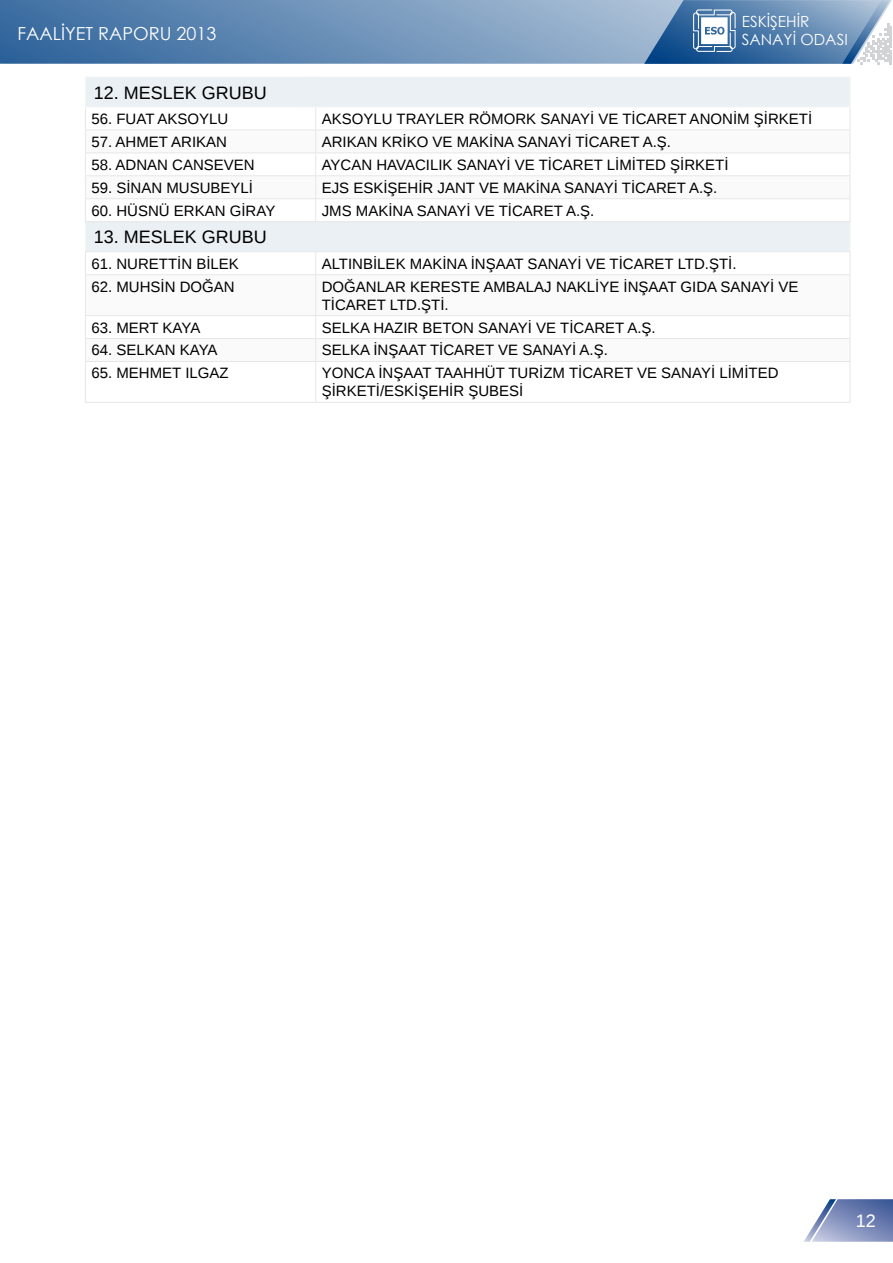
<style>
.page{position:relative;width:893px;height:1263px;background:#fff}
.page>*{position:absolute;margin:0;border:0;box-sizing:border-box;transform-origin:0 0}
.t1{font:18px "Liberation Sans";color:#000}
.t2{font:18px "Century Gothic";color:#fff}
.t3{font:18px "Liberation Sans";color:#fff}
.t4{font:15.45px/18.5px "Century Gothic";color:#fff}
.t5{font:15px/18px "Liberation Sans";color:#000}
</style>
<div class="page">
<img style="left:804px;top:1228px;width:8px;height:14px">
<img style="left:812px;top:1199px;width:81px;height:43px">
<svg style="left:0;top:0;width:892px;height:64px;background:#6b90b7"></svg>
<svg style="left:644px;top:0;width:247px;height:64px;background:#6d92b8"></svg>
<svg style="left:86px;top:78px;width:764px;height:52px;fill:#ebf0f5"></svg>
<svg style="left:86px;top:131px;width:764px;height:230px"></svg>
<hr style="left:316px;top:130px;width:534px;height:1px;background:#e6e7e8">
<hr style="left:85px;top:152px;width:231px;height:1px;background:#e6e7e8">
<hr style="left:316px;top:152px;width:534px;height:1px;background:#e6e7e8">
<hr style="left:85px;top:175px;width:231px;height:1px;background:#e6e7e8">
<hr style="left:316px;top:175px;width:534px;height:1px;background:#e6e7e8">
<hr style="left:85px;top:198px;width:231px;height:1px;background:#e6e7e8">
<hr style="left:316px;top:198px;width:534px;height:1px;background:#e6e7e8">
<svg style="left:315px;top:252px;width:1px;height:22px"></svg>
<hr style="left:85px;top:274px;width:231px;height:1px;background:#e6e7e8">
<hr style="left:316px;top:274px;width:534px;height:1px;background:#e6e7e8">
<hr style="left:315px;top:275px;width:1px;height:40px;background:#e6e7e8">
<hr style="left:85px;top:315px;width:231px;height:1px;background:#e6e7e8">
<hr style="left:316px;top:315px;width:534px;height:1px;background:#e6e7e8">
<hr style="left:85px;top:338px;width:231px;height:1px;background:#e6e7e8">
<hr style="left:316px;top:338px;width:534px;height:1px;background:#e6e7e8">
<svg style="left:315px;top:316px;width:1px;height:45px"></svg>
<hr style="left:85px;top:361px;width:231px;height:1px;background:#e6e7e8">
<hr style="left:316px;top:361px;width:534px;height:1px;background:#e6e7e8">
<hr style="left:315px;top:362px;width:1px;height:40px;background:#e6e7e8">
<svg style="left:315px;top:108px;width:1px;height:113px"></svg>
<hr style="left:85px;top:130px;width:231px;height:1px;background:#e6e7e8">
<hr style="left:85px;top:221px;width:231px;height:1px;background:#e6e7e8">
<hr style="left:316px;top:221px;width:534px;height:1px;background:#e6e7e8">
<hr style="left:85px;top:251px;width:231px;height:1px;background:#e6e7e8">
<svg style="left:85px;top:108px;width:1px;height:166px"></svg>
<hr style="left:316px;top:251px;width:534px;height:1px;background:#e6e7e8">
<svg style="left:850px;top:108px;width:1px;height:166px"></svg>
<hr style="left:85px;top:275px;width:1px;height:40px;background:#e6e7e8">
<hr style="left:850px;top:275px;width:1px;height:40px;background:#e6e7e8">
<svg style="left:85px;top:316px;width:1px;height:45px"></svg>
<svg style="left:850px;top:316px;width:1px;height:45px"></svg>
<hr style="left:85px;top:362px;width:1px;height:40px;background:#e6e7e8">
<hr style="left:850px;top:362px;width:1px;height:40px;background:#e6e7e8">
<hr style="left:85px;top:402px;width:231px;height:1px;background:#e6e7e8">
<hr style="left:316px;top:402px;width:534px;height:1px;background:#e6e7e8">
<hr style="left:85px;top:77px;width:231px;height:1px;background:#f5f5f6">
<hr style="left:85px;top:77px;width:1px;height:30px;background:#f5f5f6">
<hr style="left:316px;top:77px;width:534px;height:1px;background:#f5f5f6">
<hr style="left:850px;top:77px;width:1px;height:30px;background:#f5f5f6">
<hr style="left:85px;top:107px;width:231px;height:1px;background:#f5f5f6">
<hr style="left:316px;top:107px;width:534px;height:1px;background:#f5f5f6">
<p class="t2" style="left:17px;top:21px;width:200px">FAALİYET RAPORU 2013</p>
<p class="t4" style="left:742px;top:12px;width:108px">ESKİŞEHİR<br>SANAYİ ODASI</p>
<p class="t1" style="left:94px;top:82px;width:175px">12. MESLEK GRUBU</p>
<p class="t5" style="left:91px;top:110px;width:139px">56. FUAT AKSOYLU</p>
<p class="t5" style="left:322px;top:110px;width:492px">AKSOYLU TRAYLER RÖMORK SANAYİ VE TİCARET ANONİM ŞİRKETİ</p>
<p class="t5" style="left:91px;top:133px;width:137px">57. AHMET ARIKAN</p>
<p class="t5" style="left:322px;top:133px;width:351px">ARIKAN KRİKO VE MAKİNA SANAYİ TİCARET A.Ş.</p>
<p class="t5" style="left:91px;top:156px;width:165px">58. ADNAN CANSEVEN</p>
<p class="t5" style="left:322px;top:156px;width:408px">AYCAN HAVACILIK SANAYİ VE TİCARET LİMİTED ŞİRKETİ</p>
<p class="t5" style="left:91px;top:179px;width:163px">59. SİNAN MUSUBEYLİ</p>
<p class="t5" style="left:322px;top:179px;width:397px">EJS ESKİŞEHİR JANT VE MAKİNA SANAYİ TİCARET A.Ş.</p>
<p class="t5" style="left:91px;top:202px;width:185px">60. HÜSNÜ ERKAN GİRAY</p>
<p class="t5" style="left:322px;top:202px;width:274px">JMS MAKİNA SANAYİ VE TİCARET A.Ş.</p>
<p class="t1" style="left:94px;top:227px;width:175px">13. MESLEK GRUBU</p>
<p class="t5" style="left:91px;top:255px;width:149px">61. NURETTİN BİLEK</p>
<p class="t5" style="left:322px;top:255px;width:416px">ALTINBİLEK MAKİNA İNŞAAT SANAYİ VE TİCARET LTD.ŞTİ.</p>
<p class="t5" style="left:91px;top:278px;width:145px">62. MUHSİN DOĞAN</p>
<p class="t5" style="left:322px;top:278px;width:478px">DOĞANLAR KERESTE AMBALAJ NAKLİYE İNŞAAT GIDA SANAYİ VE<br>TİCARET LTD.ŞTİ.</p>
<p class="t5" style="left:91px;top:319px;width:110px">63. MERT KAYA</p>
<p class="t5" style="left:322px;top:319px;width:336px">SELKA HAZIR BETON SANAYİ VE TİCARET A.Ş.</p>
<p class="t5" style="left:91px;top:342px;width:128px">64. SELKAN KAYA</p>
<p class="t5" style="left:322px;top:342px;width:288px">SELKA İNŞAAT TİCARET VE SANAYİ A.Ş.</p>
<p class="t5" style="left:91px;top:365px;width:139px">65. MEHMET ILGAZ</p>
<p class="t5" style="left:322px;top:365px;width:458px">YONCA İNŞAAT TAAHHÜT TURİZM TİCARET VE SANAYİ LİMİTED<br>ŞİRKETİ/ESKİŞEHİR ŞUBESİ</p>
<p class="t3" style="left:856px;top:1211px;width:22px">12</p>
</div>
